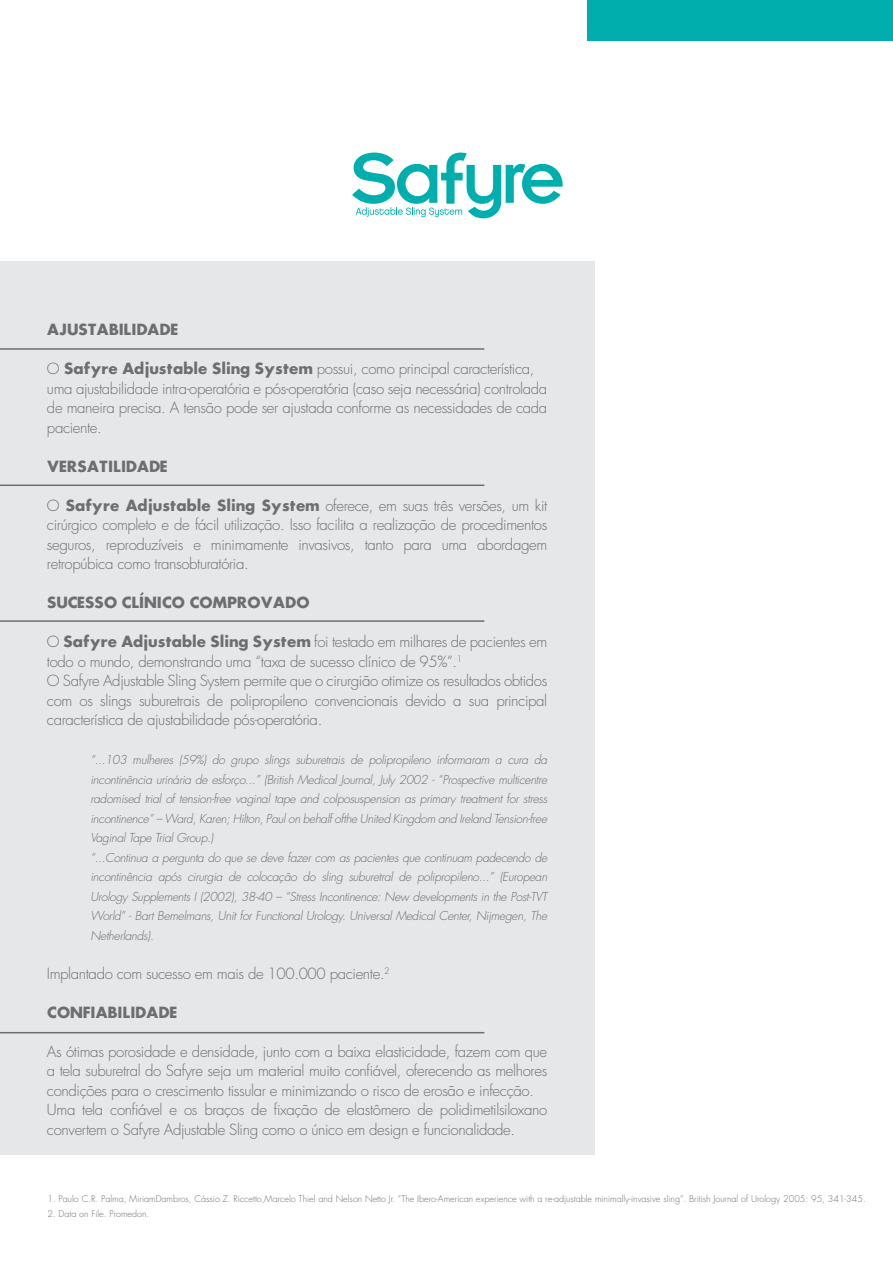
<style>
.page{position:relative;width:893px;height:1263px;background:#fff}
.page>*{position:absolute;margin:0;border:0;box-sizing:border-box;transform-origin:0 0}
.t1{font:300 15px/19.5px "Futura";letter-spacing:-.025em;color:#6d6e71}
.t2{font:700 15px "Futura";letter-spacing:-.025em;color:#6d6e71}
.t3{font:italic 300 12px/19.5px "Futura";letter-spacing:-.025em;color:#6d6e71}
.t4{font:300 9px "Futura";color:#6d6e71}
.s1{font-weight:700}
</style>
<div class="page">
<div style="left:0;top:262px;width:594px;height:893px;background:#e6e7e8"></div>
<hr style="left:0;top:348px;width:484px;height:2px;background:#6d6e71">
<hr style="left:0;top:484px;width:484px;height:2px;background:#6d6e71">
<hr style="left:0;top:620px;width:484px;height:2px;background:#6d6e71">
<hr style="left:0;top:1032px;width:484px;height:1px;background:#6d6e71">
<div style="left:588px;top:0;width:305px;height:41px;background:#00afad"></div>
<svg style="left:352px;top:153px;width:211px;height:65px"></svg>
<p class="t2" style="left:47px;top:319px;width:133px">AJUSTABILIDADE</p>
<p class="t1" style="left:47px;top:359px;width:502px">O <span class="s1">Safyre Adjustable Sling System</span> possui, como principal característica, uma ajustabilidade intra-operatória e pós-operatória (caso seja necessária) controlada de maneira precisa. A tensão pode ser ajustada conforme as necessidades de cada paciente.</p>
<p class="t2" style="left:47px;top:456px;width:122px">VERSATILIDADE</p>
<p class="t1" style="left:47px;top:496px;width:502px;text-align:justify">O <span class="s1">Safyre Adjustable Sling System</span> oferece, em suas três versões, um kit cirúrgico completo e de fácil utilização. Isso facilita a realização de procedimentos seguros, reproduzíveis e minimamente invasivos, tanto para uma abordagem retropúbica como transobturatória.</p>
<p class="t2" style="left:47px;top:592px;width:264px">SUCESSO CLÍNICO COMPROVADO</p>
<p class="t1" style="left:47px;top:632px;width:502px">O <span class="s1">Safyre Adjustable Sling System</span> foi testado em milhares de pacientes em todo o mundo, demonstrando uma “taxa de sucesso clínico de 95%”.<sup>1<br></sup>O Safyre Adjustable Sling System permite que o cirurgião otimize os resultados obtidos com os slings suburetrais de polipropileno convencionais devido a sua principal característica de ajustabilidade pós-operatória.</p>
<p class="t3" style="left:90px;top:750px;width:458px">“...103 mulheres (59%) do grupo slings suburetrais de polipropileno informaram a cura da incontinência urinária de esforço...” (British Medical Journal, July 2002 - “Prospective multicentre radomised trial of tension-free vaginal tape and colposuspension as primary treatment for stress incontinence” – Ward, Karen; Hilton, Paul on behalf ofthe United Kingdom and Ireland Tension-free Vaginal Tape Trial Group.)<br>“...Continua a pergunta do que se deve fazer com as pacientes que continuam padecendo de incontinência após cirurgia de colocação do sling suburetral de polipropileno...” (European Urology Supplements I (2002), 38-40 – “Stress Incontinence: New developments in the Post-TVT World” - Bart Bemelmans, Unit for Functional Urology. Universal Medical Center, Nijmegen, The Netherlands).</p>
<p class="t1" style="left:47px;top:964px;width:344px">Implantado com sucesso em mais de 100.000 paciente.<sup>2</sup></p>
<p class="t2" style="left:47px;top:1002px;width:132px">CONFIABILIDADE</p>
<p class="t1" style="left:47px;top:1042px;width:502px">As ótimas porosidade e densidade, junto com a baixa elasticidade, fazem com que a tela suburetral do Safyre seja um material muito confiável, oferecendo as melhores condições para o crescimento tissular e minimizando o risco de erosão e infecção.<br>Uma tela confiável e os braços de fixação de elastômero de polidimetilsiloxano convertem o Safyre Adjustable Sling como o único em design e funcionalidade.</p>
<p class="t4" style="left:47px;top:1193px;width:820px">1. Paulo C.R. Palma, MiriamDambros, Cássio Z. Riccetto,Marcelo Thiel and Nelson Netto Jr. “The Ibero-American experience with a re-adjustable minimally-invasive sling”. British Journal of Urology 2005: 95, 341-345.</p>
<p class="t4" style="left:47px;top:1208px;width:103px">2. Data on File. Promedon.</p>
</div>
